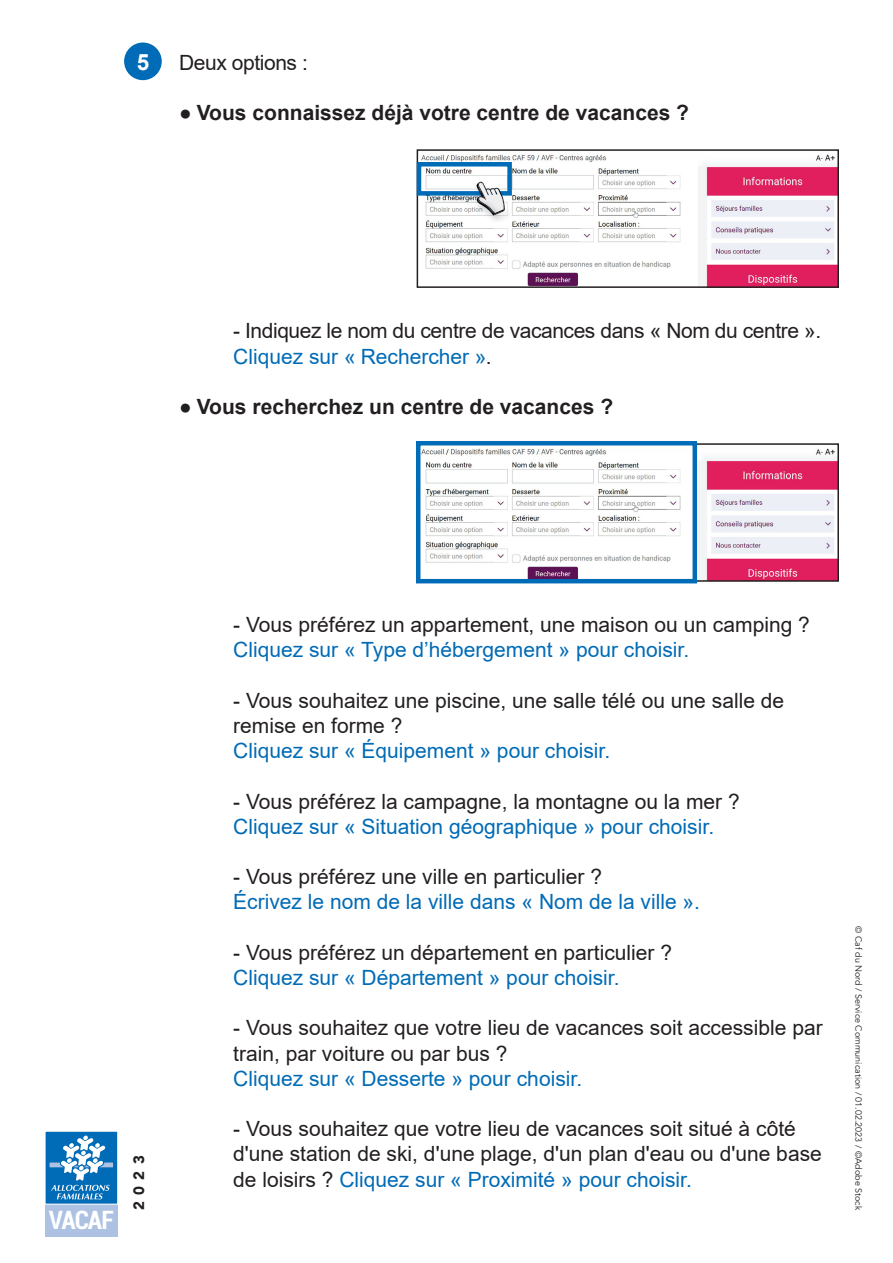
<style>
.page{position:relative;width:893px;height:1263px;background:#fff}
.page>*{position:absolute;margin:0;border:0;box-sizing:border-box;transform-origin:0 0}
.t1{font:700 condensed 25.65px "Roboto";letter-spacing:-.035em;color:#fff}
.t2{font:700 22.5px "Arial";color:#fff}
.t3{font:21px/25.2px "Arial";color:#231f20}
.t4{font:21px "Arial";color:#006bb6}
.t5{font:700 21px "Arial";color:#231f20}
.t6{font:21px "Arial";letter-spacing:-.02em;color:#231f20}
.t7{font:900 15px "Avenir";color:#231f20}
.t8{font:9px "Avenir";color:#231f20}
.s1{font-weight:400}
.s2{color:#231f20}
.s3{color:#006bb6}
</style>
<div class="page">
<img style="left:421px;top:154px;width:415px;height:131px">
<div style="left:417px;top:149px;width:422px;height:139px;border:2px solid #231f20"></div>
<img style="left:421px;top:446px;width:415px;height:133px">
<div style="left:417px;top:443px;width:422px;height:139px;border:2px solid #231f20"></div>
<div style="left:417px;top:162px;width:95px;height:34px;border:4px solid #006bb6"></div>
<img style="left:470px;top:176px;width:26px;height:35px">
<img style="left:507px;top:204px;width:10px;height:22px">
<img style="left:471px;top:190px;width:36px;height:36px">
<svg style="left:477px;top:182px;width:28px;height:33px"></svg>
<div style="left:416px;top:441px;width:281px;height:142px;border:4px solid #006bb6"></div>
<div style="left:124px;top:43px;width:38px;height:37px;background:#006bb6;border-radius:50%"></div>
<div style="left:45px;top:1176px;width:73px;height:60px;background:#adc1e3"></div>
<div style="left:45px;top:1131px;width:73px;height:73px;background:#006bb6"></div>
<div style="left:45px;top:1131px;width:73px;height:73px;border:1px solid #fff"></div>
<svg style="left:50px;top:1135px;width:63px;height:64px"></svg>
<p class="t2" style="left:137px;top:46px;width:14px">5</p>
<p class="t6" style="left:179px;top:48px;width:130px">Deux options :</p>
<p class="t5" style="left:179px;top:98px;width:511px"><span class="s1">●</span> Vous connaissez déjà votre centre de vacances ?</p>
<p class="t6" style="left:233px;top:316px;width:589px">- Indiquez le nom du centre de vacances dans « Nom du centre ».</p>
<p class="t4" style="left:233px;top:342px;width:260px">Cliquez sur « Rechercher »<span class="s2">.</span></p>
<p class="t5" style="left:179px;top:392px;width:435px"><span class="s1">●</span> Vous recherchez un centre de vacances ?</p>
<p class="t1" style="left:49px;top:1202px;width:66px">VACAF</p>
<p class="t7" style="left:126px;top:1210px;width:56px;rotate:-90deg">2023</p>
<p class="t3" style="left:233px;top:612px;width:578px">- Vous préférez un appartement, une maison ou un camping ?</p>
<p class="t4" style="left:233px;top:635px;width:458px">Cliquez sur « Type d’hébergement » pour choisir.</p>
<p class="t3" style="left:233px;top:688px;width:552px">- Vous souhaitez une piscine, une salle télé ou une salle de remise en forme ?</p>
<p class="t4" style="left:233px;top:736px;width:379px">Cliquez sur « Équipement » pour choisir.</p>
<p class="t3" style="left:233px;top:788px;width:508px">- Vous préférez la campagne, la montagne ou la mer ?</p>
<p class="t4" style="left:233px;top:812px;width:482px">Cliquez sur « Situation géographique » pour choisir.</p>
<p class="t3" style="left:233px;top:864px;width:370px">- Vous préférez une ville en particulier ?</p>
<p class="t4" style="left:233px;top:887px;width:468px">Écrivez le nom de la ville dans « Nom de la ville ».</p>
<p class="t3" style="left:233px;top:940px;width:440px">- Vous préférez un département en particulier ?</p>
<p class="t4" style="left:233px;top:963px;width:388px">Cliquez sur « Département » pour choisir.</p>
<p class="t3" style="left:233px;top:1015px;width:591px">- Vous souhaitez que votre lieu de vacances soit accessible par train, par voiture ou par bus ?</p>
<p class="t4" style="left:233px;top:1064px;width:350px">Cliquez sur « Desserte » pour choisir.</p>
<p class="t3" style="left:233px;top:1116px;width:590px">- Vous souhaitez que votre lieu de vacances soit situé à côté d'une station de ski, d'une plage, d'un plan d'eau ou d'une base de loisirs ? <span class="s3">Cliquez sur « Proximité » pour choisir.</span></p>
<p class="t8" style="left:864px;top:926px;width:285px;rotate:90deg">© Caf du Nord / Service Communication / 01.02.2023 / ©Adobe Stock</p>
</div>
